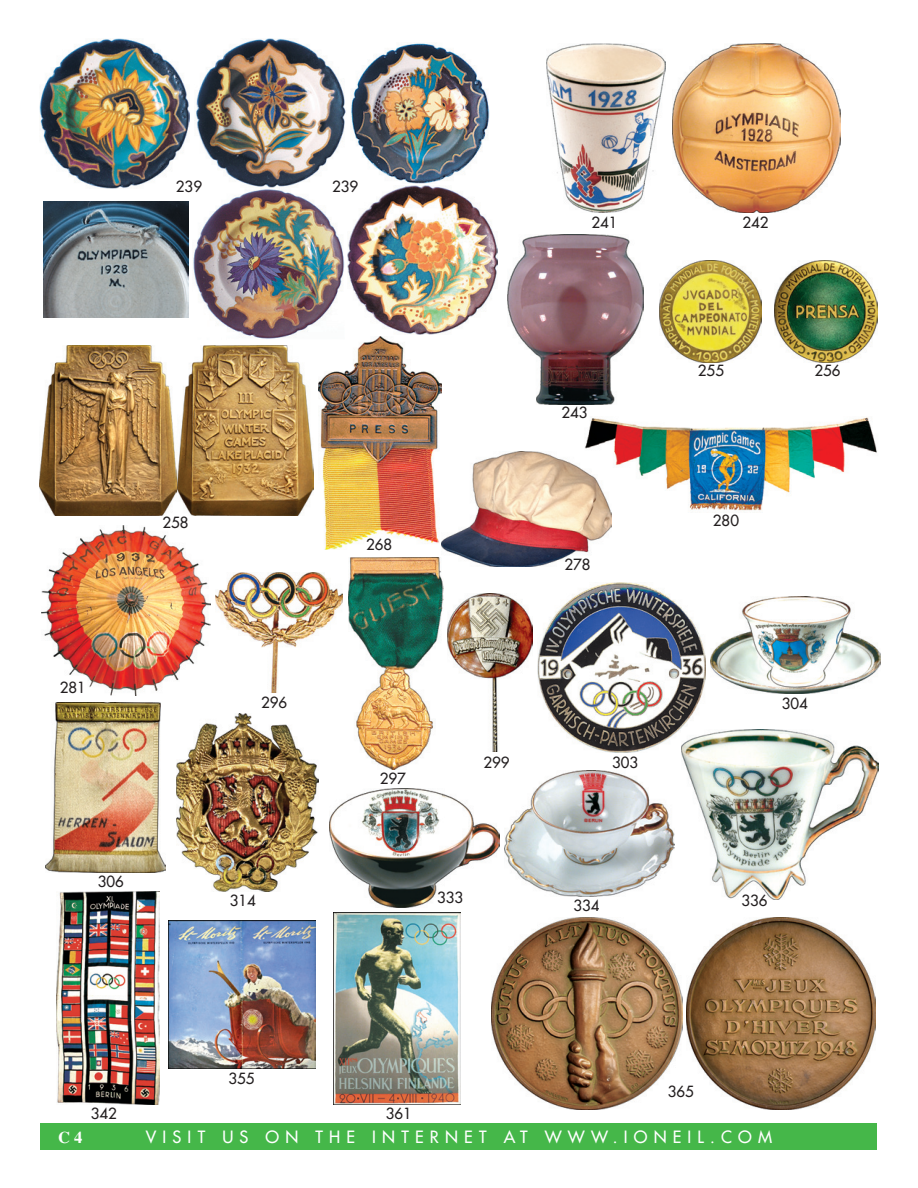
<style>
.page{position:relative;width:918px;height:1188px;background:#fff}
.page>*{position:absolute;margin:0;border:0;box-sizing:border-box;transform-origin:0 0}
.t1{font:16.5px "Futura";letter-spacing:.375em;color:#fff}
.t2{font:700 16.5px "Times";color:#fff}
.t3{font:15px "Futura";color:#231f20}
</style>
<div class="page">
<img style="left:319px;top:337px;width:123px;height:212px">
<img style="left:585px;top:417px;width:292px;height:96px">
<div style="left:40px;top:1123px;width:838px;height:27px;background:#45b749"></div>
<img style="left:40px;top:38px;width:149px;height:150px">
<img style="left:196px;top:38px;width:150px;height:150px">
<img style="left:351px;top:43px;width:139px;height:140px">
<img style="left:43px;top:202px;width:145px;height:115px">
<img style="left:193px;top:189px;width:151px;height:151px">
<img style="left:347px;top:185px;width:150px;height:150px">
<img style="left:547px;top:43px;width:118px;height:170px">
<img style="left:672px;top:43px;width:169px;height:170px">
<img style="left:508px;top:234px;width:135px;height:170px">
<img style="left:659px;top:261px;width:102px;height:101px">
<img style="left:775px;top:260px;width:103px;height:102px">
<img style="left:40px;top:346px;width:136px;height:169px">
<img style="left:178px;top:346px;width:135px;height:169px">
<img style="left:442px;top:451px;width:170px;height:116px">
<img style="left:41px;top:526px;width:169px;height:169px">
<img style="left:215px;top:572px;width:128px;height:120px">
<img style="left:349px;top:557px;width:94px;height:213px">
<img style="left:448px;top:593px;width:85px;height:159px">
<img style="left:538px;top:583px;width:167px;height:169px">
<img style="left:710px;top:596px;width:170px;height:97px">
<img style="left:46px;top:703px;width:120px;height:169px">
<img style="left:176px;top:713px;width:142px;height:179px">
<img style="left:329px;top:788px;width:170px;height:120px">
<img style="left:505px;top:770px;width:170px;height:127px">
<img style="left:682px;top:730px;width:197px;height:169px">
<img style="left:56px;top:892px;width:104px;height:212px">
<img style="left:169px;top:920px;width:147px;height:149px">
<img style="left:333px;top:913px;width:127px;height:191px">
<img style="left:491px;top:918px;width:191px;height:191px">
<img style="left:686px;top:918px;width:190px;height:191px">
<p class="t3" style="left:176px;top:177px;width:28px">239</p>
<p class="t3" style="left:332px;top:177px;width:28px">239</p>
<p class="t3" style="left:591px;top:213px;width:28px">241</p>
<p class="t3" style="left:743px;top:213px;width:28px">242</p>
<p class="t3" style="left:60px;top:678px;width:28px">281</p>
<p class="t3" style="left:162px;top:513px;width:28px">258</p>
<p class="t3" style="left:261px;top:693px;width:28px">296</p>
<p class="t3" style="left:98px;top:872px;width:28px">306</p>
<p class="t3" style="left:230px;top:891px;width:28px">314</p>
<p class="t3" style="left:366px;top:535px;width:28px">268</p>
<p class="t3" style="left:561px;top:403px;width:28px">243</p>
<p class="t3" style="left:565px;top:555px;width:28px">278</p>
<p class="t3" style="left:698px;top:361px;width:28px">255</p>
<p class="t3" style="left:815px;top:361px;width:28px">256</p>
<p class="t3" style="left:713px;top:511px;width:28px">280</p>
<p class="t3" style="left:380px;top:769px;width:28px">297</p>
<p class="t3" style="left:483px;top:753px;width:28px">299</p>
<p class="t3" style="left:612px;top:753px;width:28px">303</p>
<p class="t3" style="left:782px;top:694px;width:28px">304</p>
<p class="t3" style="left:437px;top:888px;width:28px">333</p>
<p class="t3" style="left:574px;top:896px;width:28px">334</p>
<p class="t3" style="left:741px;top:892px;width:28px">336</p>
<p class="t3" style="left:228px;top:1069px;width:28px">355</p>
<p class="t3" style="left:91px;top:1104px;width:28px">342</p>
<p class="t3" style="left:386px;top:1104px;width:28px">361</p>
<p class="t3" style="left:668px;top:1082px;width:28px">365</p>
<p class="t2" style="left:58px;top:1127px;width:26px">C 4</p>
<p class="t1" style="left:146px;top:1126px;width:628px">VISIT US ON THE INTERNET AT WWW.IONEIL.COM</p>
</div>
